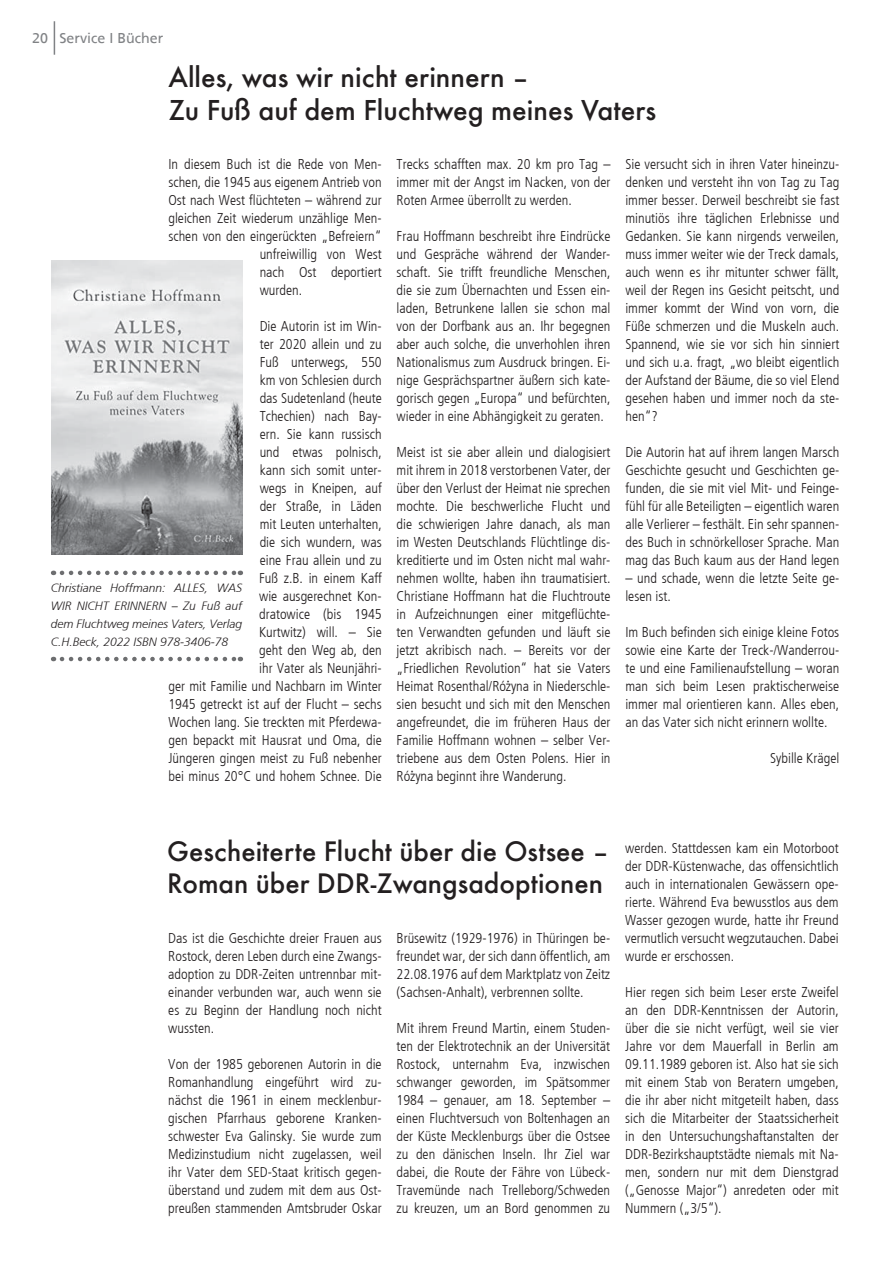
<style>
.page{position:relative;width:893px;height:1263px;background:#fff}
.page>*{position:absolute;margin:0;border:0;box-sizing:border-box;transform-origin:0 0}
.t1{font:500 30px/33px "Futura T";color:#231f20}
.t2{font:500 29.4px/32.4px "Futura T";color:#231f20}
.t3{font:300 condensed 14.25px/18px "Frutiger";color:#231f20;text-align:justify}
.t4{font:14.25px "Frutiger";color:#808285}
.t5{font:italic 300 12px/18px "Frutiger";color:#231f20;text-align:justify}
</style>
<div class="page">
<hr style="left:54px;top:21px;width:1px;height:34px;background:#808285">
<svg style="left:62px;top:571px;width:179px;height:4px"></svg>
<svg style="left:62px;top:657px;width:179px;height:4px"></svg>
<img style="left:51px;top:260px;width:192px;height:295px">
<p class="t4" style="left:32px;top:30px;width:132px">20 Service I Bücher</p>
<h1 class="t1" style="left:168px;top:62px;width:489px">Alles, was wir nicht erinnern –<br>Zu Fuß auf dem Fluchtweg meines Vaters</h1>
<p class="t3" style="left:168px;top:155px;width:215px">In diesem Buch ist die Rede von Men-</p>
<p class="t3" style="left:168px;top:173px;width:215px">schen, die 1945 aus eigenem Antrieb von</p>
<p class="t3" style="left:168px;top:191px;width:215px">Ost nach West flüchteten – während zur</p>
<p class="t3" style="left:168px;top:209px;width:215px">gleichen Zeit wiederum unzählige Men-</p>
<p class="t3" style="left:168px;top:227px;width:215px">schen von den eingerückten „Befreiern“</p>
<p class="t3" style="left:260px;top:245px;width:124px">unfreiwillig von West</p>
<p class="t3" style="left:260px;top:263px;width:124px">nach Ost deportiert</p>
<p class="t3" style="left:260px;top:281px;width:44px">wurden.</p>
<p class="t3" style="left:168px;top:317px;width:215px;text-align:right">Die Autorin ist im Win-<br>ter 2020 allein und zu<br>Fuß unterwegs, 550<br>km von Schlesien durch<br>das Sudetenland (heute<br>Tchechien) nach Bay-<br>ern. Sie kann russisch<br>und etwas polnisch,<br>kann sich somit unter-<br>wegs in Kneipen, auf<br>der Straße, in Läden<br>mit Leuten unterhalten,<br>die sich wundern, was<br>eine Frau allein und zu<br>Fuß z.B. in einem Kaff<br>wie ausgerechnet Kon-<br>dratowice (bis 1945<br>Kurtwitz) will. – Sie<br>geht den Weg ab, den<br>ihr Vater als Neunjähri-<br>ger mit Familie und Nachbarn im Winter<br>1945 getreckt ist auf der Flucht – sechs<br>Wochen lang. Sie treckten mit Pferdewa&shy;gen bepackt mit Hausrat und Oma, die<br>Jüngeren gingen meist zu Fuß nebenher bei minus 20°C und hohem Schnee. Die</p>
<p class="t3" style="left:397px;top:155px;width:215px">Trecks schafften max. 20 km pro Tag – immer mit der Angst im Nacken, von der Roten Armee überrollt zu werden.</p>
<p class="t3" style="left:397px;top:227px;width:215px">Frau Hoffmann beschreibt ihre Eindrücke und Gespräche während der Wander&shy;schaft. Sie trifft freundliche Menschen, die sie zum Übernachten und Essen ein&shy;laden, Betrunkene lallen sie schon mal von der Dorfbank aus an. Ihr begegnen aber auch solche, die unverhohlen ihren Nationalismus zum Ausdruck bringen. Ei&shy;nige Gesprächspartner äußern sich kate&shy;gorisch gegen „Europa“ und befürchten, wieder in eine Abhängigkeit zu geraten.</p>
<p class="t3" style="left:397px;top:443px;width:215px">Meist ist sie aber allein und dialogisiert mit ihrem in 2018 verstorbenen Vater, der über den Verlust der Heimat nie sprechen mochte. Die beschwerliche Flucht und die schwierigen Jahre danach, als man im Westen Deutschlands Flüchtlinge dis&shy;kreditierte und im Osten nicht mal wahr&shy;nehmen wollte, haben ihn traumatisiert.<br>Christiane Hoffmann hat die Fluchtroute in Aufzeichnungen einer mitgeflüchte&shy;ten Verwandten gefunden und läuft sie jetzt akribisch nach. – Bereits vor der „Friedlichen Revolution“ hat sie Vaters Heimat Rosenthal/Ró∙zyna in Niederschle&shy;sien besucht und sich mit den Menschen angefreundet, die im früheren Haus der Familie Hoffmann wohnen – selber Ver&shy;triebene aus dem Osten Polens. Hier in Ró∙zyna beginnt ihre Wanderung.</p>
<p class="t3" style="left:625px;top:155px;width:215px">Sie versucht sich in ihren Vater hineinzu&shy;denken und versteht ihn von Tag zu Tag immer besser. Derweil beschreibt sie fast minutiös ihre täglichen Erlebnisse und Gedanken. Sie kann nirgends verweilen, muss immer weiter wie der Treck damals, auch wenn es ihr mitunter schwer fällt, weil der Regen ins Gesicht peitscht, und immer kommt der Wind von vorn, die Füße schmerzen und die Muskeln auch.<br>Spannend, wie sie vor sich hin sinniert und sich u.a. fragt, „wo bleibt eigentlich der Aufstand der Bäume, die so viel Elend gesehen haben und immer noch da ste&shy;hen“?</p>
<p class="t3" style="left:625px;top:443px;width:215px">Die Autorin hat auf ihrem langen Marsch Geschichte gesucht und Geschichten ge&shy;funden, die sie mit viel Mit- und Feinge&shy;fühl für alle Beteiligten – eigentlich waren alle Verlierer – festhält. Ein sehr spannen&shy;des Buch in schnörkelloser Sprache. Man mag das Buch kaum aus der Hand legen</p>
<p class="t3" style="left:625px;top:569px;width:215px">– und schade, wenn die letzte Seite ge&shy;lesen ist.</p>
<p class="t3" style="left:625px;top:623px;width:215px">Im Buch befinden sich einige kleine Fotos sowie eine Karte der Treck-/Wanderrou&shy;te und eine Familienaufstellung – woran man sich beim Lesen praktischerweise immer mal orientieren kann. Alles eben, an das Vater sich nicht erinnern wollte.</p>
<p class="t3" style="left:770px;top:749px;width:71px">Sybille Krägel</p>
<p class="t5" style="left:51px;top:579px;width:193px">Christiane Hoffmann: ALLES, WAS WIR NICHT ERINNERN – Zu Fuß auf dem Fluchtweg meines Vaters, Verlag C.H.Beck, 2022 ISBN 978-3406-78</p>
<h2 class="t2" style="left:167px;top:837px;width:443px">Gescheiterte Flucht über die Ostsee –<br>Roman über DDR-Zwangsadoptionen</h2>
<p class="t3" style="left:168px;top:929px;width:215px">Das ist die Geschichte dreier Frauen aus Rostock, deren Leben durch eine Zwangs&shy;adoption zu DDR-Zeiten untrennbar mit&shy;einander verbunden war, auch wenn sie es zu Beginn der Handlung noch nicht wussten.</p>
<p class="t3" style="left:168px;top:1055px;width:215px">Von der 1985 geborenen Autorin in die Romanhandlung eingeführt wird zu&shy;nächst die 1961 in einem mecklenbur&shy;gischen Pfarrhaus geborene Kranken&shy;schwester Eva Galinsky. Sie wurde zum Medizinstudium nicht zugelassen, weil ihr Vater dem SED-Staat kritisch gegen&shy;überstand und zudem mit dem aus Ost&shy;preußen stammenden Amtsbruder Oskar</p>
<p class="t3" style="left:397px;top:929px;width:215px">Brüsewitz (1929-1976) in Thüringen be&shy;freundet war, der sich dann öffentlich, am 22.08.1976 auf dem Marktplatz von Zeitz (Sachsen-Anhalt), verbrennen sollte.</p>
<p class="t3" style="left:397px;top:1019px;width:215px">Mit ihrem Freund Martin, einem Studen&shy;ten der Elektrotechnik an der Universität Rostock, unternahm Eva, inzwischen schwanger geworden, im Spätsommer 1984 – genauer, am 18. September – einen Fluchtversuch von Boltenhagen an der Küste Mecklenburgs über die Ostsee zu den dänischen Inseln. Ihr Ziel war dabei, die Route der Fähre von Lübeck-Travemünde nach Trelleborg/Schweden zu kreuzen, um an Bord genommen zu</p>
<p class="t3" style="left:625px;top:839px;width:215px">werden. Stattdessen kam ein Motorboot der DDR-Küstenwache, das offensichtlich auch in internationalen Gewässern ope&shy;rierte. Während Eva bewusstlos aus dem Wasser gezogen wurde, hatte ihr Freund vermutlich versucht wegzutauchen. Dabei wurde er erschossen.</p>
<p class="t3" style="left:625px;top:983px;width:215px">Hier regen sich beim Leser erste Zweifel an den DDR-Kenntnissen der Autorin, über die sie nicht verfügt, weil sie vier Jahre vor dem Mauerfall in Berlin am 09.11.1989 geboren ist. Also hat sie sich mit einem Stab von Beratern umgeben, die ihr aber nicht mitgeteilt haben, dass sich die Mitarbeiter der Staatssicherheit in den Untersuchungshaftanstalten der DDR-Bezirkshauptstädte niemals mit Na&shy;men, sondern nur mit dem Dienstgrad („Genosse Major“) anredeten oder mit Nummern („3/5“).</p>
</div>
